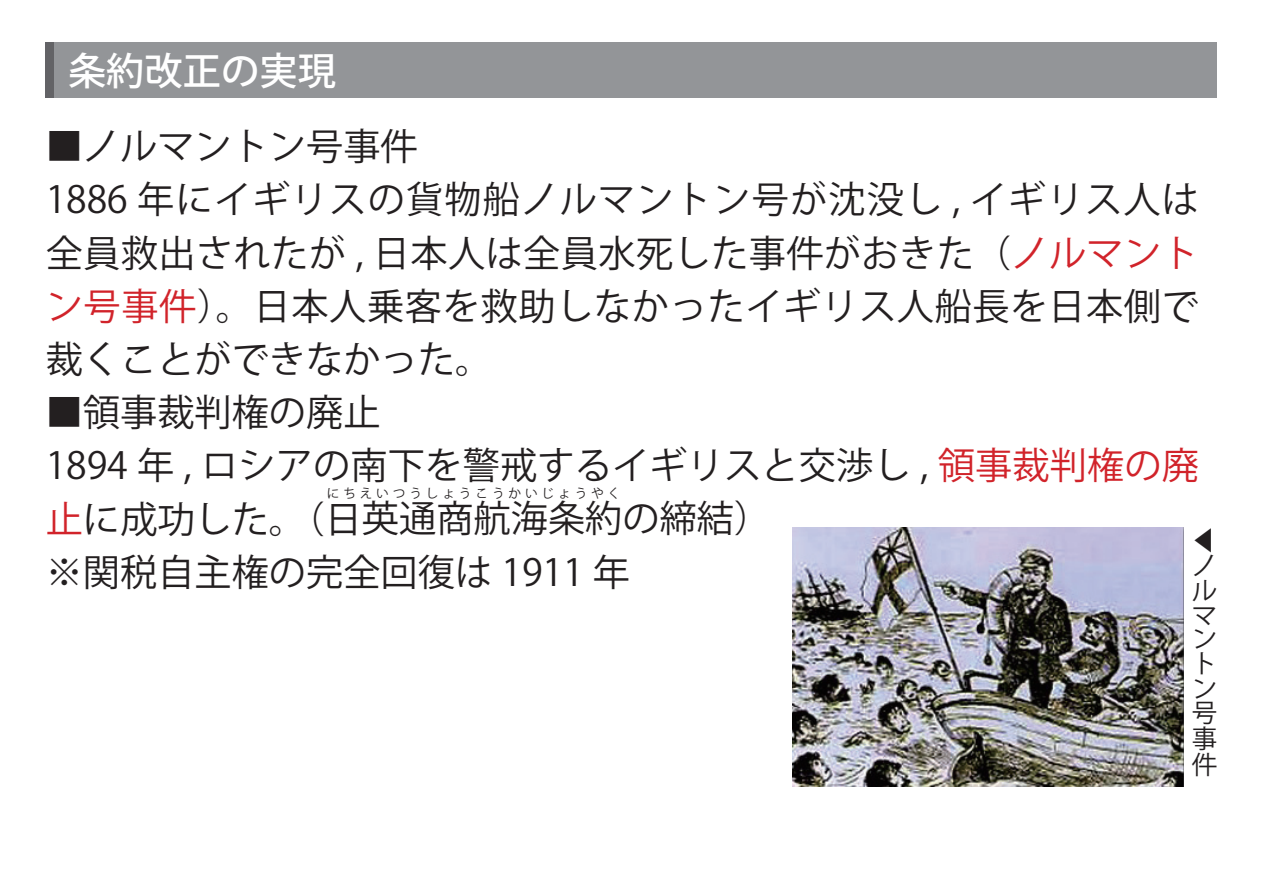
<style>
.page{position:relative;width:1263px;height:893px;background:#fff}
.page>*{position:absolute;margin:0;border:0;box-sizing:border-box;transform-origin:0 0}
.t1{font:500 38.25px "Koz Go Pr 6 N";color:#fff}
.t2{font:37.2px/53.1px "Koz Go Pr 6 N";letter-spacing:.005em;color:#231f20}
.t3{font:25.5px/24.9px "Koz Go Pr 6 N";color:#231f20}
.t4{font:12.75px "Koz Go Pr 6 N";letter-spacing:.295em;color:#231f20}
.s1{color:#d1232a}
</style>
<div class="page">
<img style="left:792px;top:527px;width:391px;height:260px">
<div style="left:46px;top:43px;width:1171px;height:55px;background:#939598"></div>
<div style="left:46px;top:43px;width:8px;height:55px;background:#636366"></div>
<p class="t1" style="left:68px;top:49px;width:269px">条約改正の実現</p>
<p class="t2" style="left:46px;top:121px;width:1155px">■ノルマントン号事件<br>1886 年にイギリスの貨物船ノルマントン号が沈没し , イギリス人は全員救出されたが , 日本人は全員水死した事件がおきた（<span class="s1">ノルマントン号事件</span>）。日本人乗客を救助しなかったイギリス人船長を日本側で裁くことができなかった。</p>
<p class="t2" style="left:46px;top:387px;width:1155px">■領事裁判権の廃止<br>1894 年 , ロシアの南下を警戒するイギリスと交渉し , <span class="s1">領事裁判権の廃止</span>に成功した。（日英通商航海条約の締結）</p>
<p class="t4" style="left:327px;top:486px;width:295px">にちえいつうしょうこうかいじょうやく</p>
<p class="t3" style="left:1192px;top:528px;width:26px">◀ノルマントン号事件</p>
<p class="t2" style="left:46px;top:546px;width:586px">※関税自主権の完全回復は 1911 年</p>
</div>
